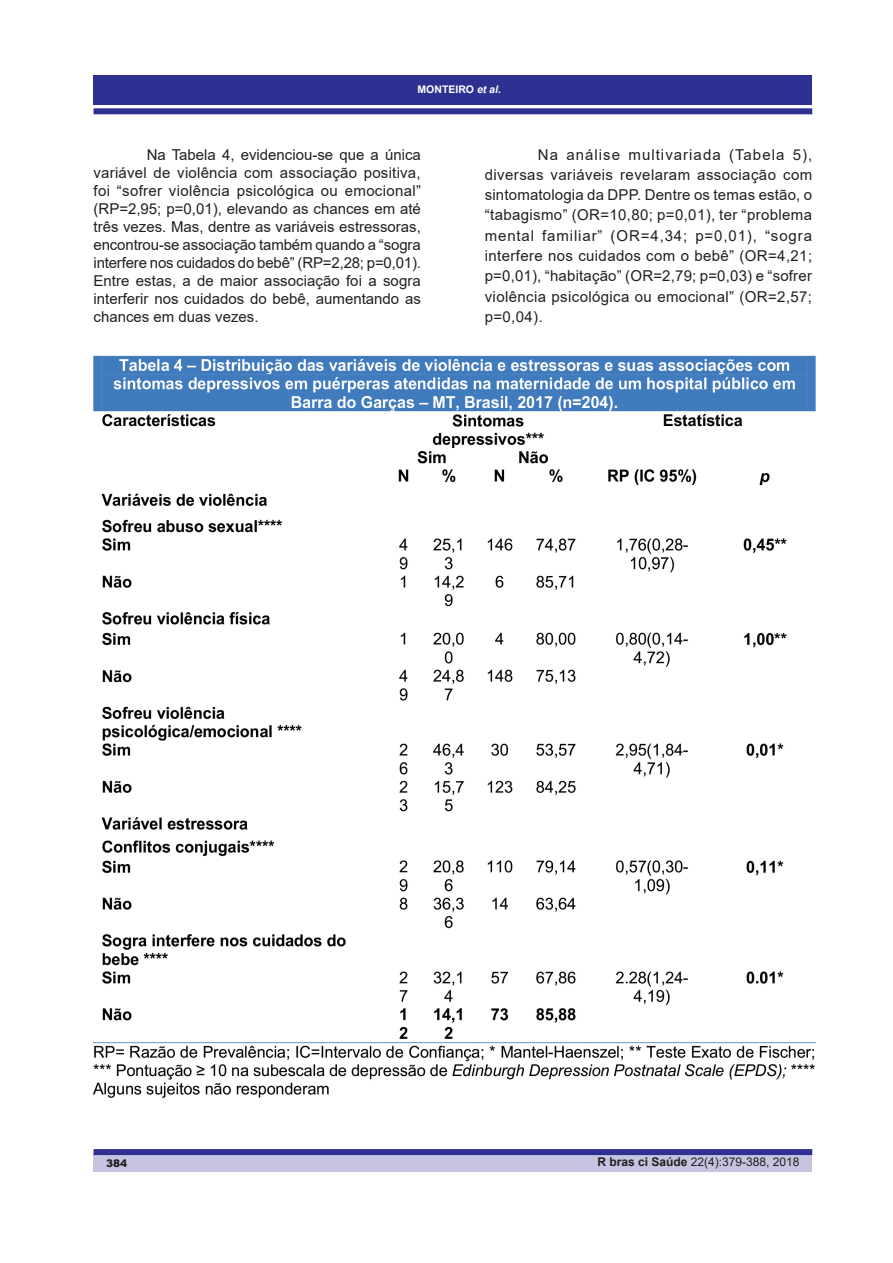
<style>
.page{position:relative;width:893px;height:1263px;background:#fff}
.page>*{position:absolute;margin:0;border:0;box-sizing:border-box;transform-origin:0 0}
.t1{font:15px/18px "Arial";letter-spacing:.005em;color:#231f20;text-align:justify}
.t2{font:12px "Arial";color:#231f20}
.t3{font:700 10.5px "Arial";color:#fff}
.t4{font:900 10.5px "Arial";color:#231f20}
.s1{font-style:italic}
.s2{font-weight:700}
</style>
<div class="page">
<div style="left:94px;top:1154px;width:718px;height:17px;background:#c6c4e1"></div>
<div style="left:94px;top:75px;width:718px;height:30px;background:#2e3092"></div>
<div style="left:94px;top:1149px;width:718px;height:6px;background:#2e3092"></div>
<div style="left:94px;top:108px;width:718px;height:6px;background:#2e3092"></div>
<img style="left:94px;top:355px;width:722px;height:742px">
<p class="t3" style="left:418px;top:82px;width:85px">MONTEIRO <span class="s1">et al.</span></p>
<p class="t1" style="left:94px;top:145px;width:329px;text-indent:53px">Na Tabela 4, evidenciou-se que a única variável de violência com associação positiva, foi “sofrer violência psicológica ou emocional” (RP=2,95; p=0,01), elevando as chances em até três vezes. Mas, dentre as variáveis estressoras, encontrou-se associação também quando a “sogra interfere nos cuidados do bebê” (RP=2,28; p=0,01).<br>Entre estas, a de maior associação foi a sogra interferir nos cuidados do bebê, aumentando as chances em duas vezes.</p>
<p class="t1" style="left:485px;top:144px;width:329px;line-height:20.2px;text-indent:53px">Na análise multivariada (Tabela 5), diversas variáveis revelaram associação com sintomatologia da DPP. Dentre os temas estão, o “tabagismo” (OR=10,80; p=0,01), ter “problema mental familiar” (OR=4,34; p=0,01), “sogra interfere nos cuidados com o bebê” (OR=4,21; p=0,01), “habitação” (OR=2,79; p=0,03) e “sofrer violência psicológica ou emocional” (OR=2,57; p=0,04).</p>
<p class="t4" style="left:106px;top:1155px;width:23px">384</p>
<p class="t2" style="left:597px;top:1153px;width:204px"><span class="s2">R bras ci Saúde</span> 22(4):379-388, 2018</p>
</div>
